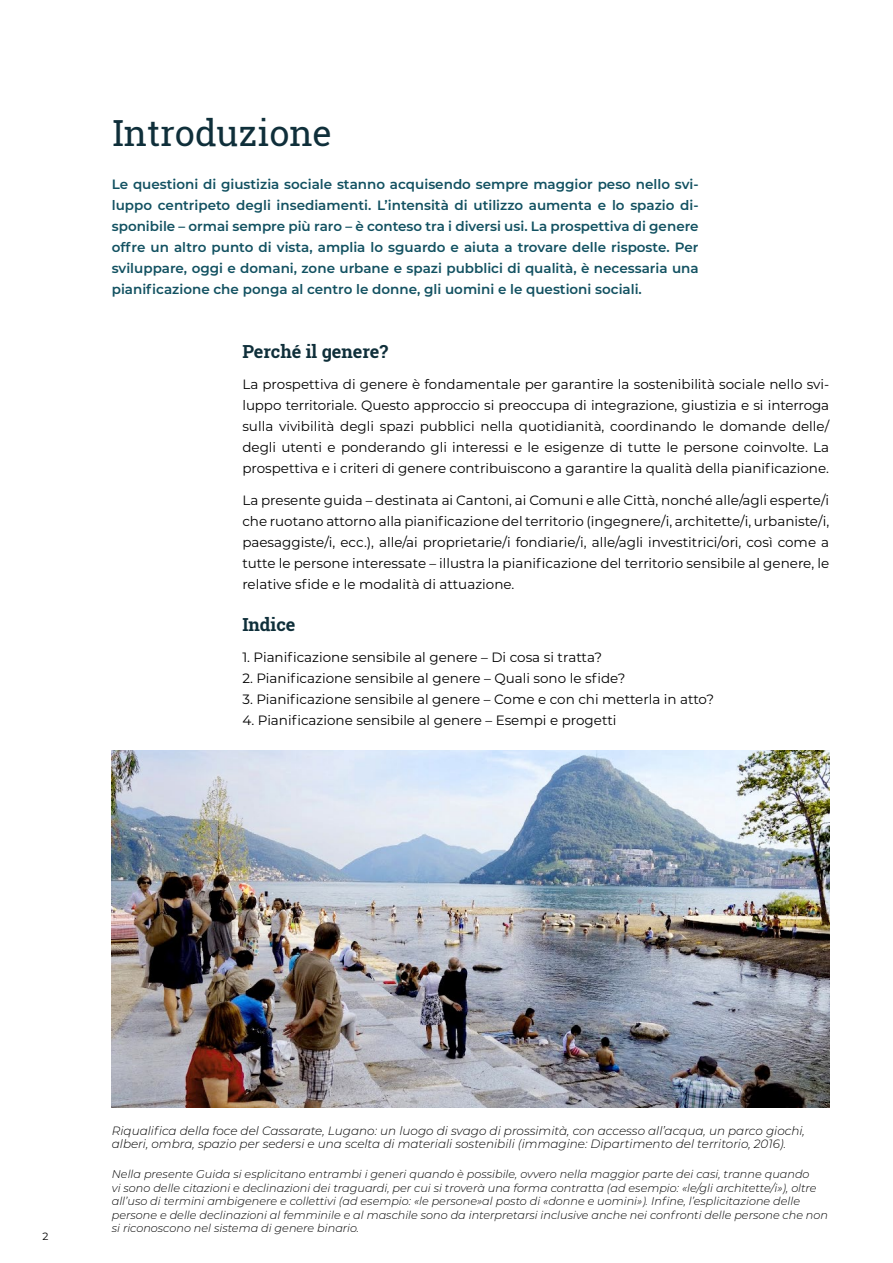
<style>
.page{position:relative;width:893px;height:1263px;background:#fff}
.page>*{position:absolute;margin:0;border:0;box-sizing:border-box;transform-origin:0 0}
.t1{font:36px "Roboto Slab";color:#0f2f3a}
.t2{font:700 18px "Roboto Slab";color:#0f2f3a}
.t3{font:13.5px/21px "Montserrat";color:#000;text-align:justify}
.t4{font:600 13.5px/21px "Montserrat";color:#125161;text-align:justify}
.t5{font:italic 300 12px/13.5px "Montserrat";color:#000}
.t6{font:italic 300 11.25px/13.5px "Montserrat";color:#000}
.t7{font:10.5px "Montserrat";color:#000}
</style>
<div class="page">
<img style="left:112px;top:750px;width:717px;height:357px">
<h1 class="t1" style="left:112px;top:109px;width:221px">Introduzione</h1>
<p class="t4" style="left:112px;top:174px;width:588px">Le questioni di giustizia sociale stanno acquisendo sempre maggior peso nello svi&shy;luppo centripeto degli insediamenti. L’intensità di utilizzo aumenta e lo spazio di&shy;sponibile – ormai sempre più raro – è conteso tra i diversi usi. La prospettiva di genere offre un altro punto di vista, amplia lo sguardo e aiuta a trovare delle risposte. Per sviluppare, oggi e domani, zone urbane e spazi pubblici di qualità, è necessaria una pianificazione che ponga al centro le donne, gli uomini e le questioni sociali.</p>
<h2 class="t2" style="left:242px;top:339px;width:147px">Perché il genere?</h2>
<p class="t3" style="left:242px;top:373px;width:588px">La prospettiva di genere è fondamentale per garantire la sostenibilità sociale nello svi&shy;luppo territoriale. Questo approccio si preoccupa di integrazione, giustizia e si interroga sulla vivibilità degli spazi pubblici nella quotidianità, coordinando le domande delle/ degli utenti e ponderando gli interessi e le esigenze di tutte le persone coinvolte. La prospettiva e i criteri di genere contribuiscono a garantire la qualità della pianificazione.</p>
<p class="t3" style="left:242px;top:489px;width:588px">La presente guida – destinata ai Cantoni, ai Comuni e alle Città, nonché alle/agli esperte/i che ruotano attorno alla pianificazione del territorio (ingegnere/i, architette/i, urbaniste/i, paesaggiste/i, ecc.), alle/ai proprietarie/i fondiarie/i, alle/agli investitrici/ori, così come a tutte le persone interessate – illustra la pianificazione del territorio sensibile al genere, le relative sfide e le modalità di attuazione.</p>
<h2 class="t2" style="left:242px;top:612px;width:55px">Indice</h2>
<p class="t3" style="left:242px;top:646px;width:361px">1. Pianificazione sensibile al genere – Di cosa si tratta?</p>
<p class="t3" style="left:242px;top:667px;width:384px">2. Pianificazione sensibile al genere – Quali sono le sfide?</p>
<p class="t3" style="left:242px;top:688px;width:473px">3. Pianificazione sensibile al genere – Come e con chi metterla in atto?</p>
<p class="t3" style="left:242px;top:709px;width:376px">4. Pianificazione sensibile al genere – Esempi e progetti</p>
<p class="t7" style="left:43px;top:1229px;width:7px">2</p>
<p class="t5" style="left:112px;top:1123px;width:695px">Riqualifica della foce del Cassarate, Lugano: un luogo di svago di prossimità, con accesso all’acqua, un parco giochi, alberi, ombra, spazio per sedersi e una scelta di materiali sostenibili (immagine: Dipartimento del territorio, 2016).</p>
<p class="t6" style="left:112px;top:1167px;width:718px">Nella presente Guida si esplicitano entrambi i generi quando è possibile, ovvero nella maggior parte dei casi, tranne quando<br>vi sono delle citazioni e declinazioni dei traguardi, per cui si troverà una forma contratta (ad esempio: «le/gli architette/i»), oltre all’uso di termini ambigenere e collettivi (ad esempio: «le persone»al posto di «donne e uomini»). Infine, l’esplicitazione delle persone e delle declinazioni al femminile e al maschile sono da interpretarsi inclusive anche nei confronti delle persone che non si riconoscono nel sistema di genere binario.</p>
</div>
